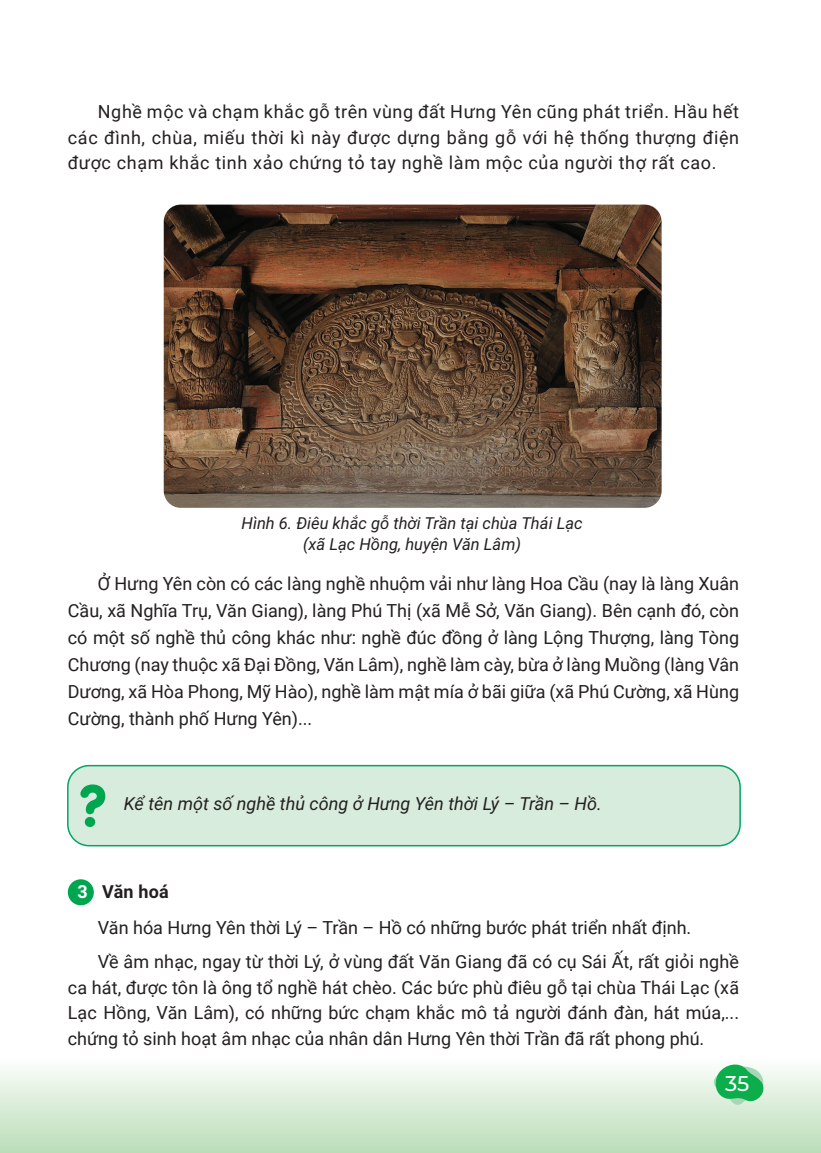
<style>
.page{position:relative;width:821px;height:1153px;background:#fff}
.page>*{position:absolute;margin:0;border:0;box-sizing:border-box;transform-origin:0 0}
.t1{font:500 21.15px "Montserrat";color:#fff}
.t2{font:18px/27px "Roboto";color:#231f20;text-align:justify}
.t3{font:italic 18px "Roboto";color:#231f20}
.t4{font:italic 16.5px/21px "Roboto";color:#231f20;text-align:center}
.s1{font-weight:700;color:#fff}
.s2{font-weight:700}
</style>
<div class="page">
<div style="left:0;top:1046px;width:821px;height:106px;background:linear-gradient(to bottom,#fff,#bcdeb9)"></div>
<svg style="left:713px;top:1060px;width:53px;height:45px"></svg>
<div style="left:68px;top:879px;width:26px;height:26px;background:#00a54f;border-radius:50%"></div>
<div style="left:68px;top:765px;width:672px;height:80px;background:#d8ecdd;border-radius:21px"></div>
<div style="left:67px;top:764px;width:674px;height:82px;border:2px solid #00a665;border-radius:21px"></div>
<svg style="left:80px;top:784px;width:25px;height:43px"></svg>
<img style="left:164px;top:204px;width:497px;height:304px">
<p class="t2" style="left:68px;top:98px;width:673px;line-height:25.5px;text-indent:30px">Nghề mộc và chạm khắc gỗ trên vùng đất Hưng Yên cũng phát triển. Hầu hết các đình, chùa, miếu thời kì này được dựng bằng gỗ với hệ thống thượng điện được chạm khắc tinh xảo chứng tỏ tay nghề làm mộc của người thợ rất cao.</p>
<p class="t4" style="left:241px;top:511px;width:342px">Hình 6. Điêu khắc gỗ thời Trần tại chùa Thái Lạc (xã Lạc Hồng, huyện Văn Lâm)</p>
<p class="t2" style="left:68px;top:569px;width:673px;text-indent:30px">Ở Hưng Yên còn có các làng nghề nhuộm vải như làng Hoa Cầu (nay là làng Xuân Cầu, xã Nghĩa Trụ, Văn Giang), làng Phú Thị (xã Mễ Sở, Văn Giang). Bên cạnh đó, còn có một số nghề thủ công khác như: nghề đúc đồng ở làng Lộng Thượng, làng Tòng Chương (nay thuộc xã Đại Đồng, Văn Lâm), nghề làm cày, bừa ở làng Muồng (làng Vân Dương, xã Hòa Phong, Mỹ Hào), nghề làm mật mía ở bãi giữa (xã Phú Cường, xã Hùng Cường, thành phố Hưng Yên)...</p>
<p class="t3" style="left:124px;top:791px;width:479px">Kể tên một số nghề thủ công ở Hưng Yên thời Lý – Trần – Hồ.</p>
<p class="t2" style="left:98px;top:873px;width:643px;line-height:35.2px;text-align:left;text-indent:-20px"><span class="s1">3</span> <span class="s2">Văn hoá<br></span>Văn hóa Hưng Yên thời Lý – Trần – Hồ có những bước phát triển nhất định.<br>Về âm nhạc, ngay từ thời Lý, ở vùng đất Văn Giang đã có cụ Sái Ất, rất giỏi nghề</p>
<p class="t2" style="left:68px;top:973px;width:673px;line-height:25.5px">ca hát, được tôn là ông tổ nghề hát chèo. Các bức phù điêu gỗ tại chùa Thái Lạc (xã Lạc Hồng, Văn Lâm), có những bức chạm khắc mô tả người đánh đàn, hát múa,... chứng tỏ sinh hoạt âm nhạc của nhân dân Hưng Yên thời Trần đã rất phong phú.</p>
<p class="t1" style="left:725px;top:1068px;width:26px">35</p>
</div>
